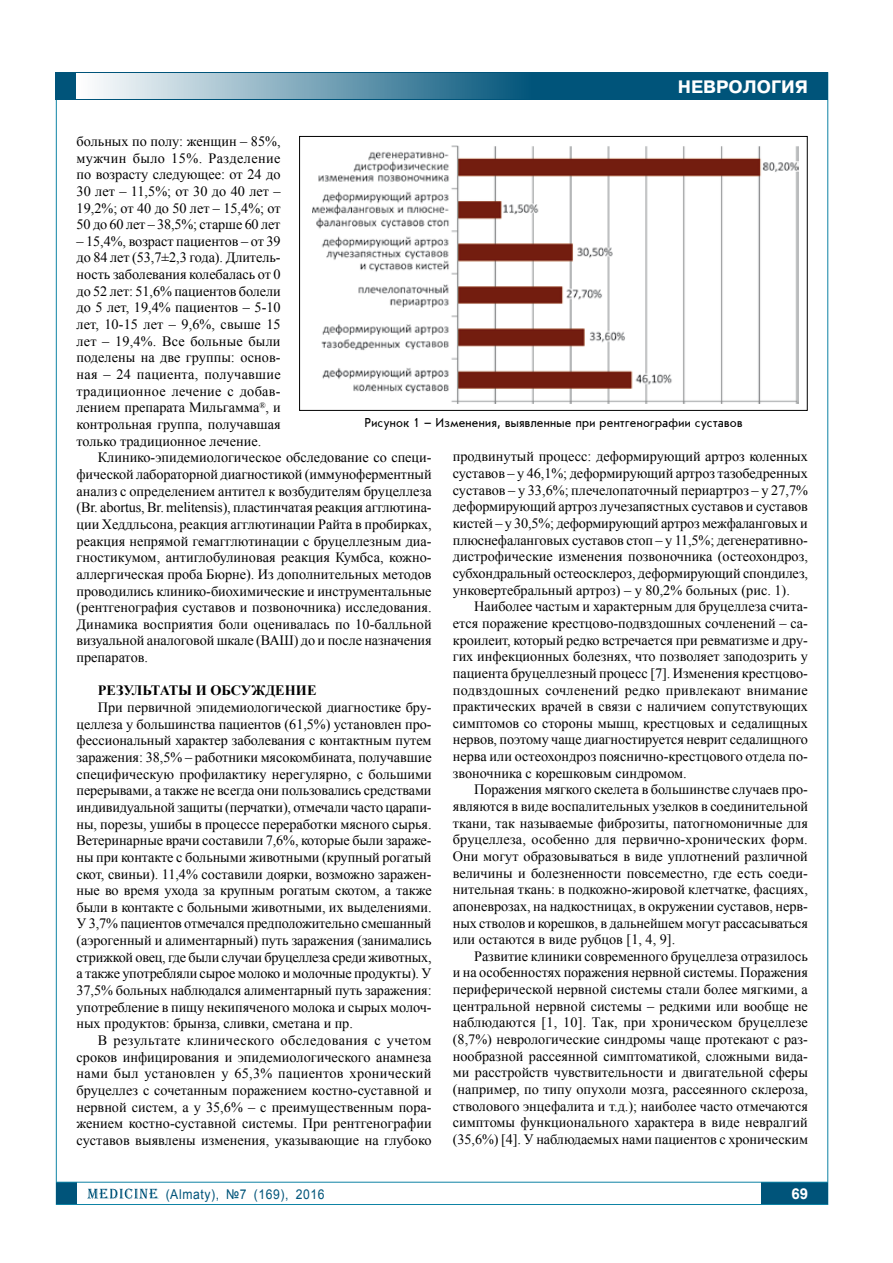
<style>
.page{position:relative;width:893px;height:1263px;background:#fff}
.page>*{position:absolute;margin:0;border:0;box-sizing:border-box;transform-origin:0 0}
.t1{font:700 18px "Pragmatica C";color:#fff}
.t2{font:700 15px "Arial";color:#fff}
.t3{font:14.25px/16.6px "Times New Roman";letter-spacing:-.005em;color:#000;text-align:justify}
.t4{font:700 14.25px "Times New Roman";color:#000}
.t5{font:13.5px "Arial";letter-spacing:.05em;color:#00547a;scale:.9 1}
.t6{font:13.35px "Journal Sans";letter-spacing:.02em;color:#000;scale:.9 1}
</style>
<div class="page">
<div style="left:761px;top:1182px;width:67px;height:22px;background:#00547a"></div>
<div style="left:56px;top:1182px;width:21px;height:22px;background:#00547a"></div>
<svg style="left:87px;top:1188px;width:71px;height:11px"></svg>
<hr style="left:56px;top:1182px;width:772px;height:1px;background:#0e83a5">
<div style="left:56px;top:72px;width:772px;height:28px;background:#00547a"></div>
<div style="left:77px;top:73px;width:463px;height:26px;background:linear-gradient(to right,#fff,#005278)"></div>
<img style="left:312px;top:145px;width:486px;height:259px">
<div style="left:299px;top:136px;width:509px;height:275px;border:1px solid #000"></div>
<p class="t1" style="left:678px;top:77px;width:132px">неврология</p>
<p class="t3" style="left:77px;top:133px;width:206px">больных по полу: женщин – 85%, мужчин было 15%. Разделение по возрасту следующее: от 24 до 30 лет – 11,5%; от 30 до 40 лет – 19,2%; от 40 до 50 лет – 15,4%; от 50 до 60 лет – 38,5%; старше 60 лет</p>
<p class="t3" style="left:77px;top:232px;width:206px">– 15,4%, возраст пациентов – от 39 до 84 лет (53,7±2,3 года). Длитель&shy;ность заболевания колебалась от 0 до 52 лет: 51,6% пациентов болели до 5 лет, 19,4% пациентов – 5-10 лет, 10-15 лет – 9,6%, свыше 15 лет – 19,4%. Все больные были поделены на две группы: основ&shy;ная – 24 пациента, получавшие традиционное лечение с добав&shy;лением препарата Мильгамма<sup>®</sup>, и контрольная группа, получавшая только традиционное лечение.</p>
<p class="t3" style="left:77px;top:449px;width:357px;text-indent:21px">Клинико-эпидемиологическое обследование со специ&shy;фической лабораторной диагностикой (иммуноферментный анализ с определением антител к возбудителям бруцеллеза (Br. abortus, Br. melitensis), пластинчатая реакция агглютина&shy;ции Хеддльсона, реакция агглютинации Райта в пробирках, реакция непрямой гемагглютинации с бруцеллезным диа&shy;гностикумом, антиглобулиновая реакция Кумбса, кожно&shy;аллергическая проба Бюрне). Из дополнительных методов проводились клинико-биохимические и инструментальные (рентгенография суставов и позвоночника) исследования.<br>Динамика восприятия боли оценивалась по 10-балльной визуальной аналоговой шкале (ВАШ) до и после назначения препаратов.</p>
<p class="t4" style="left:98px;top:681px;width:220px">Результаты и обсуждение</p>
<p class="t3" style="left:77px;top:699px;width:357px;text-indent:21px">При первичной эпидемиологической диагностике бру&shy;целлеза у большинства пациентов (61,5%) установлен про&shy;фессиональный характер заболевания с контактным путем заражения: 38,5% – работники мясокомбината, получавшие специфическую профилактику нерегулярно, с большими перерывами, а также не всегда они пользовались средствами индивидуальной защиты (перчатки), отмечали часто царапи&shy;ны, порезы, ушибы в процессе переработки мясного сырья.<br>Ветеринарные врачи составили 7,6%, которые были зараже&shy;ны при контакте с больными животными (крупный рогатый скот, свиньи). 11,4% составили доярки, возможно заражен&shy;ные во время ухода за крупным рогатым скотом, а также были в контакте с больными животными, их выделениями.<br>У 3,7% пациентов отмечался предположительно смешанный (аэрогенный и алиментарный) путь заражения (занимались стрижкой овец, где были случаи бруцеллеза среди животных, а также употребляли сырое молоко и молочные продукты). У 37,5% больных наблюдался алиментарный путь заражения: употребление в пищу некипяченого молока и сырых молоч&shy;ных продуктов: брынза, сливки, сметана и пр.</p>
<p class="t3" style="left:77px;top:1032px;width:357px;text-indent:21px">В результате клинического обследования с учетом сроков инфицирования и эпидемиологического анамнеза нами был установлен у 65,3% пациентов хронический бруцеллез с сочетанным поражением костно-суставной и нервной систем, а у 35,6% – с преимущественным пора&shy;жением костно-суставной системы. При рентгенографии суставов выявлены изменения, указывающие на глубоко</p>
<p class="t6" style="left:365px;top:415px;width:421px">Рисунок 1 – Изменения, выявленные при рентгенографии суставов</p>
<p class="t3" style="left:453px;top:448px;width:357px">продвинутый процесс: деформирующий артроз коленных суставов – у 46,1%; деформирующий артроз тазобедренных суставов – у 33,6%; плечелопаточный периартроз – у 27,7% деформирующий артроз лучезапястных суставов и суставов кистей – у 30,5%; деформирующий артроз межфаланговых и плюснефаланговых суставов стоп – у 11,5%; дегенеративно&shy;дистрофические изменения позвоночника (остеохондроз, субхондральный остеосклероз, деформирующий спондилез, унковертебральный артроз) – у 80,2% больных (рис. 1).</p>
<p class="t3" style="left:453px;top:598px;width:357px;text-indent:21px">Наиболее частым и характерным для бруцеллеза счита&shy;ется поражение крестцово-подвздошных сочленений – са&shy;кроилеит, который редко встречается при ревматизме и дру&shy;гих инфекционных болезнях, что позволяет заподозрить у пациента бруцеллезный процесс [7]. Изменения крестцово&shy;подвздошных сочленений редко привлекают внимание практических врачей в связи с наличием сопутствующих симптомов со стороны мышц, крестцовых и седалищных нервов, поэтому чаще диагностируется неврит седалищного нерва или остеохондроз пояснично-крестцового отдела по&shy;звоночника с корешковым синдромом.</p>
<p class="t3" style="left:453px;top:781px;width:357px;text-indent:21px">Поражения мягкого скелета в большинстве случаев про&shy;являются в виде воспалительных узелков в соединительной ткани, так называемые фиброзиты, патогномоничные для бруцеллеза, особенно для первично-хронических форм.<br>Они могут образовываться в виде уплотнений различной величины и болезненности повсеместно, где есть соеди&shy;нительная ткань: в подкожно-жировой клетчатке, фасциях, апоневрозах, на надкостницах, в окружении суставов, нерв&shy;ных стволов и корешков, в дальнейшем могут рассасываться или остаются в виде рубцов [1, 4, 9].</p>
<p class="t3" style="left:453px;top:947px;width:357px;text-indent:21px">Развитие клиники современного бруцеллеза отразилось и на особенностях поражения нервной системы. Поражения периферической нервной системы стали более мягкими, а центральной нервной системы – редкими или вообще не наблюдаются [1, 10]. Так, при хроническом бруцеллезе (8,7%) неврологические синдромы чаще протекают с раз&shy;нообразной рассеянной симптоматикой, сложными вида&shy;ми расстройств чувствительности и двигательной сферы (например, по типу опухоли мозга, рассеянного склероза, стволового энцефалита и т.д.); наиболее часто отмечаются симптомы функционального характера в виде невралгий (35,6%) [4]. У наблюдаемых нами пациентов с хроническим</p>
<p class="t5" style="left:166px;top:1185px;width:178px">(Almaty), №7 (169), 2016</p>
<p class="t2" style="left:791px;top:1183px;width:18px">69</p>
</div>
